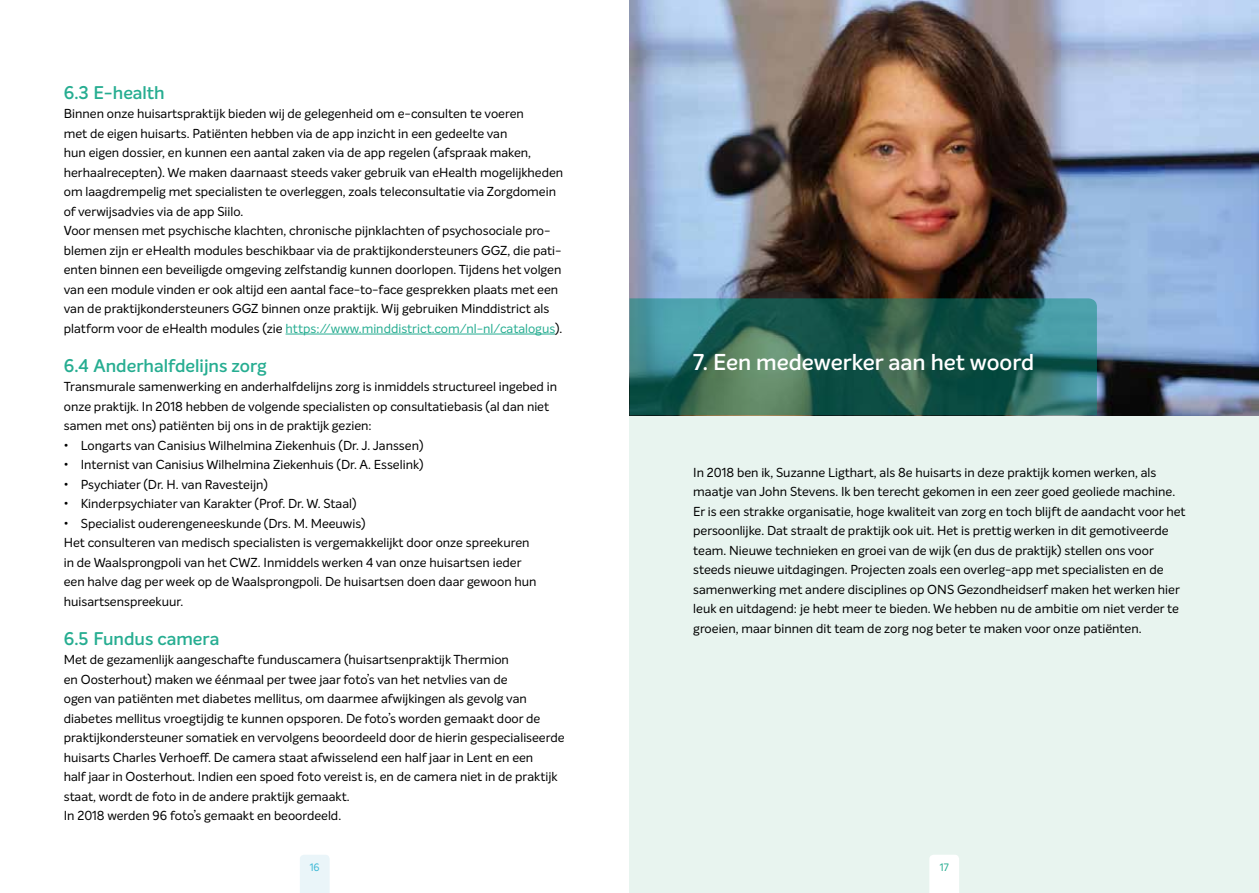
<style>
.page{position:relative;width:1259px;height:893px;background:#fff}
.page>*{position:absolute;margin:0;border:0;box-sizing:border-box;transform-origin:0 0}
.t1{font:600 22.5px "Intelo";color:#fff}
.t2{font:600 18px "Intelo";color:#26ad91}
.t3{font:12.75px/19.5px "Intelo";color:#000}
.t4{font:10.5px "Intelo";color:#3db9d6}
.t5{font:10.5px "Intelo";color:#26ad91}
.s1{color:#26ad91}
</style>
<div class="page">
<div style="left:629px;top:0;width:630px;height:893px;background:#e8f4ef"></div>
<svg style="left:929px;top:855px;width:30px;height:38px"></svg>
<img style="left:629px;top:0;width:630px;height:415px">
<svg style="left:300px;top:855px;width:30px;height:38px"></svg>
<svg style="left:629px;top:298px;width:468px;height:117px;background:#2c695e"></svg>
<hr style="left:285px;top:334px;width:270px;height:1px;background:#26ad91">
<h2 class="t2" style="left:64px;top:81px;width:102px">6.3 E-health</h2>
<p class="t3" style="left:64px;top:104px;width:501px">Binnen onze huisartspraktijk bieden wij de gelegenheid om e-consulten te voeren<br>met de eigen huisarts. Patiënten hebben via de app inzicht in een gedeelte van<br>hun eigen dossier, en kunnen een aantal zaken via de app regelen (afspraak maken, herhaalrecepten). We maken daarnaast steeds vaker gebruik van eHealth mogelijkheden om laagdrempelig met specialisten te overleggen, zoals teleconsultatie via Zorgdomein of verwijsadvies via de app Siilo.<br>Voor mensen met psychische klachten, chronische pijnklachten of psychosociale pro&shy;blemen zijn er eHealth modules beschikbaar via de praktijkondersteuners GGZ, die pati&shy;ënten binnen een beveiligde omgeving zelfstandig kunnen doorlopen. Tijdens het volgen van een module vinden er ook altijd een aantal face-to-face gesprekken plaats met een van de praktijkondersteuners GGZ binnen onze praktijk. Wij gebruiken Minddistrict als platform voor de eHealth modules (zie <span class="s1">https://www.minddistrict.com/nl-nl/catalogus</span>).</p>
<h2 class="t2" style="left:64px;top:354px;width:205px">6.4 Anderhalfdelijns zorg</h2>
<p class="t3" style="left:64px;top:377px;width:495px">Transmurale samenwerking en anderhalfdelijns zorg is inmiddels structureel ingebed in onze praktijk. In 2018 hebben de volgende specialisten op consultatiebasis (al dan niet samen met ons) patiënten bij ons in de praktijk gezien:</p>
<p class="t3" style="left:64px;top:435px;width:361px">• Longarts van Canisius Wilhelmina Ziekenhuis (Dr. J. Janssen)</p>
<p class="t3" style="left:64px;top:455px;width:361px">• Internist van Canisius Wilhelmina Ziekenhuis (Dr. A. Esselink)</p>
<p class="t3" style="left:64px;top:474px;width:206px">• Psychiater (Dr. H. van Ravesteijn)</p>
<p class="t3" style="left:64px;top:494px;width:294px">• Kinderpsychiater van Karakter (Prof. Dr. W. Staal)</p>
<p class="t3" style="left:64px;top:513px;width:474px">• Specialist ouderengeneeskunde (Drs. M. Meeuwis)<br>Het consulteren van medisch specialisten is vergemakkelijkt door onze spreekuren in de Waalsprongpoli van het CWZ. Inmiddels werken 4 van onze huisartsen ieder een halve dag per week op de Waalsprongpoli. De huisartsen doen daar gewoon hun huisartsenspreekuur.</p>
<h2 class="t2" style="left:64px;top:627px;width:157px">6.5 Fundus camera</h2>
<p class="t3" style="left:64px;top:650px;width:502px">Met de gezamenlijk aangeschafte funduscamera (huisartsenpraktijk Thermion<br>en Oosterhout) maken we éénmaal per twee jaar foto’s van het netvlies van de<br>ogen van patiënten met diabetes mellitus, om daarmee afwijkingen als gevolg van diabetes mellitus vroegtijdig te kunnen opsporen. De foto’s worden gemaakt door de praktijkondersteuner somatiek en vervolgens beoordeeld door de hierin gespecialiseerde huisarts Charles Verhoeff. De camera staat afwisselend een half jaar in Lent en een<br>half jaar in Oosterhout. Indien een spoed foto vereist is, en de camera niet in de praktijk staat, wordt de foto in de andere praktijk gemaakt.<br>In 2018 werden 96 foto’s gemaakt en beoordeeld.</p>
<h1 class="t1" style="left:693px;top:348px;width:342px">7. Een medewerker aan het woord</h1>
<p class="t3" style="left:693px;top:462px;width:494px">In 2018 ben ik, Suzanne Ligthart, als 8e huisarts in deze praktijk komen werken, als maatje van John Stevens. Ik ben terecht gekomen in een zeer goed geoliede machine.<br>Er is een strakke organisatie, hoge kwaliteit van zorg en toch blijft de aandacht voor het persoonlijke. Dat straalt de praktijk ook uit. Het is prettig werken in dit gemotiveerde team. Nieuwe technieken en groei van de wijk (en dus de praktijk) stellen ons voor steeds nieuwe uitdagingen. Projecten zoals een overleg-app met specialisten en de samenwerking met andere disciplines op ONS Gezondheidserf maken het werken hier leuk en uitdagend: je hebt meer te bieden. We hebben nu de ambitie om niet verder te groeien, maar binnen dit team de zorg nog beter te maken voor onze patiënten.</p>
<p class="t4" style="left:310px;top:861px;width:12px">16</p>
<p class="t5" style="left:939px;top:861px;width:10px">17</p>
</div>
